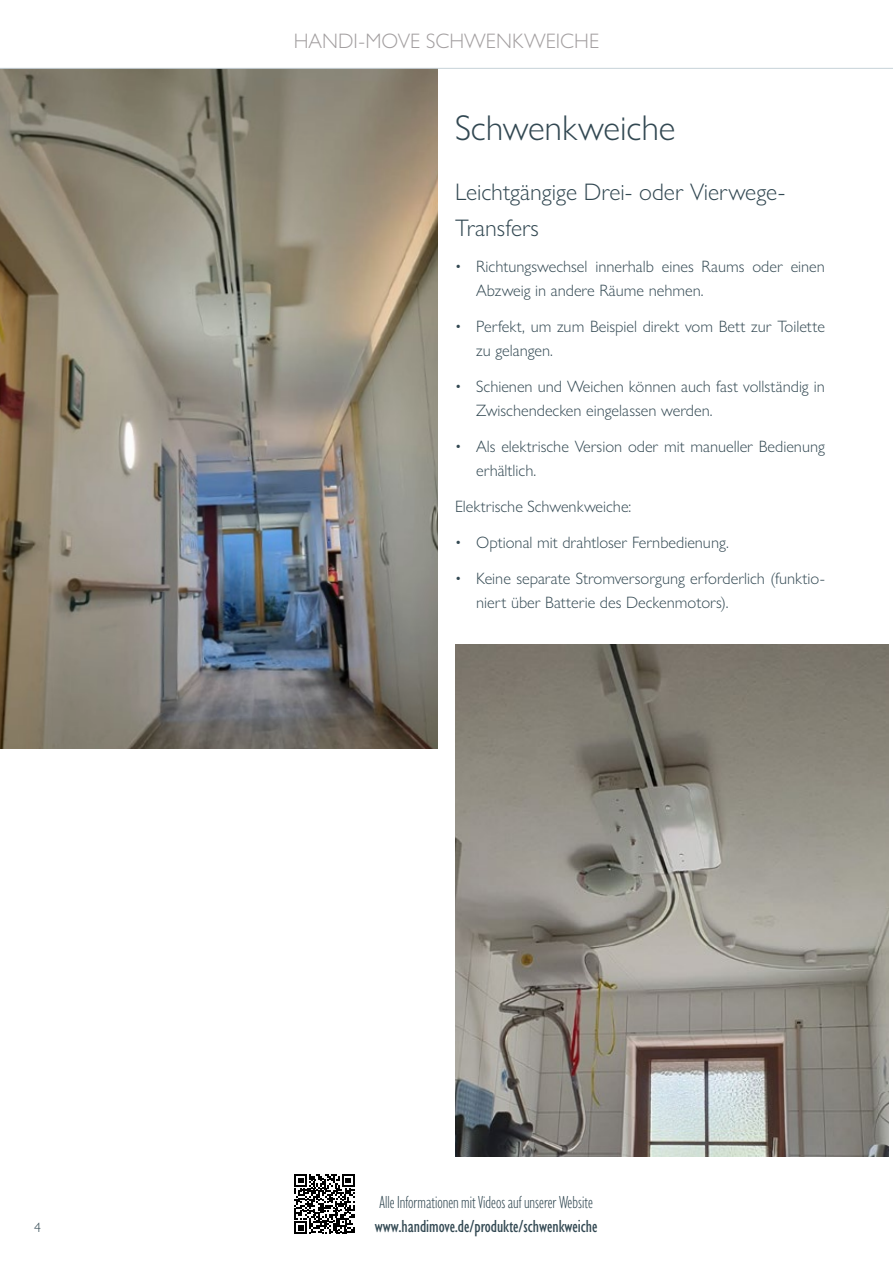
<style>
.page{position:relative;width:893px;height:1263px;background:#fff}
.page>*{position:absolute;margin:0;border:0;box-sizing:border-box;transform-origin:0 0}
.t1{font:300 36px "Gill Sans Nova";color:#324852}
.t2{font:300 24px/36px "Gill Sans Nova";color:#324852}
.t3{font:300 21px "Gill Sans Nova";color:#a39fa0}
.t4{font:300 condensed 18px "Gill Sans Nova";color:#324852}
.t5{font:500 condensed 18px "Gill Sans Nova";color:#324852}
.t6{font:300 16.5px/24px "Gill Sans Nova";color:#324852}
.t7{font:300 13.5px "Gill Sans Nova";color:#324852}
</style>
<div class="page">
<img style="left:455px;top:645px;width:434px;height:512px">
<svg style="left:294px;top:1174px;width:61px;height:60px"></svg>
<img style="left:0;top:69px;width:438px;height:679px">
<hr style="left:0;top:68px;width:893px;height:1px;background:#c7d2d9">
<p class="t7" style="left:34px;top:1219px;width:8px">4</p>
<p class="t3" style="left:294px;top:28px;width:307px">HANDI-MOVE SCHWENKWEICHE</p>
<h1 class="t1" style="left:455px;top:106px;width:222px">Schwenkweiche</h1>
<h2 class="t2" style="left:455px;top:174px;width:332px">Leichtgängige Drei- oder Vierwege-<br>Transfers</h2>
<p class="t6" style="left:476px;top:254px;width:350px;text-indent:-21px">• Richtungswechsel innerhalb eines Raums oder einen<br>Abzweig in andere Räume nehmen.</p>
<p class="t6" style="left:476px;top:314px;width:350px;text-indent:-21px">• Perfekt, um zum Beispiel direkt vom Bett zur Toilette zu gelangen.</p>
<p class="t6" style="left:476px;top:374px;width:350px;text-indent:-21px">• Schienen und Weichen können auch fast vollständig in<br>Zwischendecken eingelassen werden.</p>
<p class="t6" style="left:476px;top:434px;width:350px;text-indent:-21px">• Als elektrische Version oder mit manueller Bedienung erhältlich.</p>
<p class="t6" style="left:455px;top:494px;width:178px">Elektrische Schwenkweiche:</p>
<p class="t6" style="left:455px;top:530px;width:275px">• Optional mit drahtloser Fernbedienung.</p>
<p class="t6" style="left:476px;top:566px;width:350px;text-indent:-21px">• Keine separate Stromversorgung erforderlich (funktio&shy;niert ü ber Batterie des Deckenmotors).</p>
<p class="t4" style="left:379px;top:1191px;width:215px">Alle Informationen mit Videos auf unserer Website</p>
<p class="t5" style="left:375px;top:1215px;width:224px">www.handimove.de/produkte/schwenkweiche</p>
</div>
